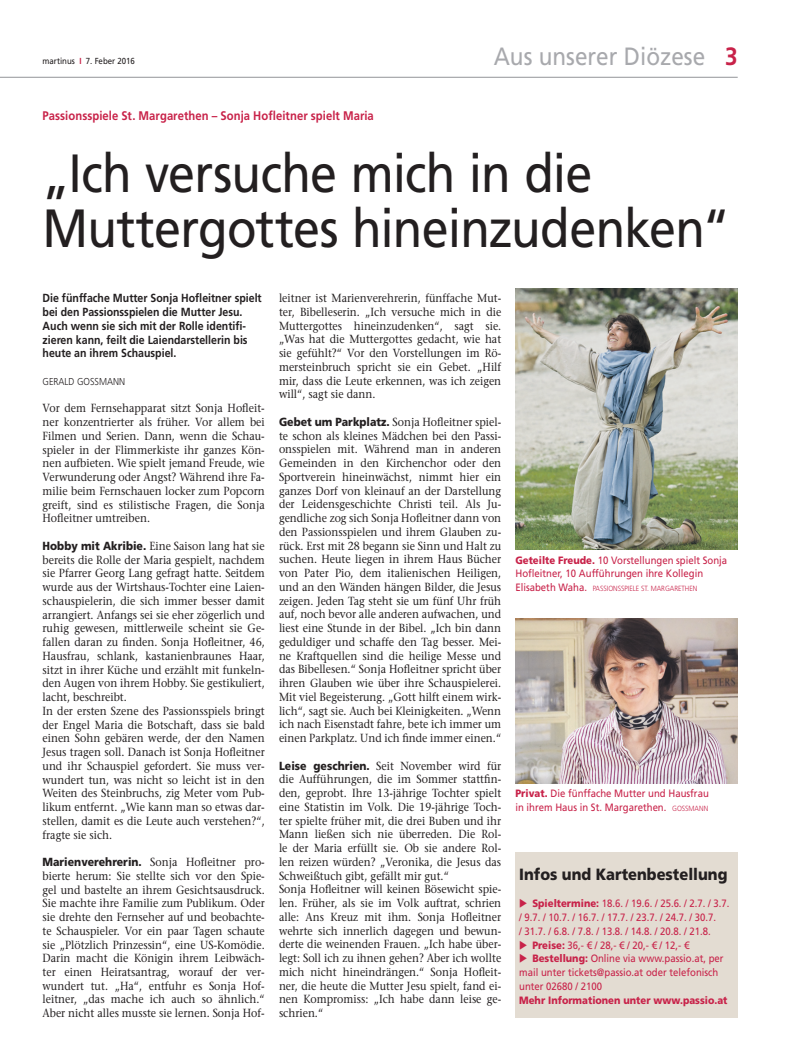
<style>
.page{position:relative;width:798px;height:1063px;background:#fff}
.page>*{position:absolute;margin:0;border:0;box-sizing:border-box;transform-origin:0 0}
.t1{font:53.75px/55px "Frutiger LT Std";letter-spacing:-.015em;color:#231f20;scale:.9 1}
.t2{font:25px "Frutiger LT Std";color:#a8a9ad;scale:.9 1}
.t3{font:900 16.25px "Frutiger LT Std";color:#231f20;scale:.9 1}
.t4{font:700 12.5px "Frutiger LT Std";letter-spacing:.005em;color:#c82249;scale:.9 1}
.t5{font:500 11.75px/13.8px "Stone Serif Std";color:#231f20;text-align:justify;scale:.9 1}
.t6{font:700 11.75px/13.8px "Frutiger LT Std";color:#231f20;scale:.9 1}
.t7{font:10.62px/13.8px "Frutiger LT Std";color:#c82249;scale:.9 1}
.t8{font:900 10.62px "Frutiger LT Std";color:#c82249;scale:.9 1}
.t9{font:300 10px "Frutiger LT Std";color:#231f20;scale:.9 1}
.t10{font:8.75px "Frutiger LT Std";color:#231f20;scale:.9 1}
.t11{font:300 7.5px "Frutiger LT Std";color:#c82249;scale:.9 1}
.s1{font-weight:700;color:#c82249}
.s2{font-family:"Frutiger LT Std";font-weight:900}
.s3{font-weight:900}
.s4{font-weight:400;font-size:10.62px}
.s5{font-weight:300;font-size:7.5px}
</style>
<div class="page">
<hr style="left:0;top:77px;width:737px;height:1px;background:#a8a9ad">
<img style="left:515px;top:289px;width:222px;height:261px">
<img style="left:515px;top:619px;width:222px;height:165px">
<div style="left:515px;top:852px;width:222px;height:165px;background:#e3dcd2"></div>
<p class="t10" style="left:43px;top:56px;width:104px">martinus <span class="s1">I</span> 7. Feber 2016</p>
<h2 class="t2" style="left:493px;top:41px;width:272px">Aus unserer Diözese <span class="s1">3</span></h2>
<p class="t4" style="left:43px;top:108px;width:369px">Passionsspiele St. Margarethen – Sonja Hofleitner spielt Maria</p>
<h1 class="t1" style="left:43px;top:146px;width:764px">„Ich versuche mich in die<br>Muttergottes hineinzudenken“</h1>
<p class="t6" style="left:43px;top:291px;width:245px">Die fünffache Mutter Sonja Hofleitner spielt bei den Passionsspielen die Mutter Jesu.<br>Auch wenn sie sich mit der Rolle identifi&shy;zieren kann, feilt die Laiendarstellerin bis heute an ihrem Schauspiel.</p>
<p class="t9" style="left:43px;top:376px;width:93px">GERALD GOSSMANN</p>
<p class="t5" style="left:43px;top:401px;width:248px">Vor dem Fernsehapparat sitzt Sonja Hofleit&shy;ner konzentrierter als früher. Vor allem bei Filmen und Serien. Dann, wenn die Schau&shy;spieler in der Flimmerkiste ihr ganzes Kön&shy;nen aufbieten. Wie spielt jemand Freude, wie Verwunderung oder Angst? Während ihre Fa&shy;milie beim Fernschauen locker zum Popcorn greift, sind es stilistische Fragen, die Sonja Hofleitner umtreiben.</p>
<p class="t5" style="left:43px;top:539px;width:248px;text-align:left"><span class="s2">Hobby mit Akribie.</span> Eine Saison lang hat sie bereits die Rolle der Maria gespielt, nachdem sie Pfarrer Georg Lang gefragt hatte. Seitdem wurde aus der Wirtshaus-Tochter eine Laien&shy;schauspielerin, die sich immer besser damit arrangiert. Anfangs sei sie eher zögerlich und ruhig gewesen, mittlerweile scheint sie Ge&shy;fallen daran zu finden. Sonja Hofleitner, 46, Hausfrau, schlank, kastanienbraunes Haar, sitzt in ihrer Küche und erzählt mit funkeln&shy;den Augen von ihrem Hobby. Sie gestikuliert, lacht, beschreibt.<br>In der ersten Szene des Passionsspiels bringt der Engel Maria die Botschaft, dass sie bald einen Sohn gebären werde, der den Namen Jesus tragen soll. Danach ist Sonja Hofleitner und ihr Schauspiel gefordert. Sie muss ver&shy;wundert tun, was nicht so leicht ist in den Weiten des Steinbruchs, zig Meter vom Pub&shy;likum entfernt. „Wie kann man so etwas dar&shy;stellen, damit es die Leute auch verstehen?“, fragte sie sich.</p>
<p class="t5" style="left:43px;top:855px;width:248px"><span class="s2">Marienverehrerin.</span> Sonja Hofleitner pro&shy;bierte herum: Sie stellte sich vor den Spie&shy;gel und bastelte an ihrem Gesichtsausdruck.<br>Sie machte ihre Familie zum Publikum. Oder sie drehte den Fernseher auf und beobachte&shy;te Schauspieler. Vor ein paar Tagen schaute sie „Plötzlich Prinzessin“, eine US-Komödie.<br>Darin macht die Königin ihrem Leibwäch&shy;ter einen Heiratsantrag, worauf der ver&shy;wundert tut. „Ha“, entfuhr es Sonja Hof&shy;leitner, „das mache ich auch so ähnlich.“ Aber nicht alles musste sie lernen. Sonja Hof-</p>
<p class="t5" style="left:279px;top:291px;width:248px">leitner ist Marienverehrerin, fünffache Mut&shy;ter, Bibelleserin. „Ich versuche mich in die Muttergottes hineinzudenken“, sagt sie. „Was hat die Muttergottes gedacht, wie hat sie gefühlt?“ Vor den Vorstellungen im Rö&shy;mersteinbruch spricht sie ein Gebet. „Hilf mir, dass die Leute erkennen, was ich zeigen will“, sagt sie dann.</p>
<p class="t5" style="left:279px;top:415px;width:248px"><span class="s2">Gebet um Parkplatz.</span> Sonja Hofleitner spiel&shy;te schon als kleines Mädchen bei den Passi&shy;onsspielen mit. Während man in anderen Gemeinden in den Kirchenchor oder den Sportverein hineinwächst, nimmt hier ein ganzes Dorf von kleinauf an der Darstellung der Leidensgeschichte Christi teil. Als Ju&shy;gendliche zog sich Sonja Hofleitner dann von den Passionsspielen und ihrem Glauben zu&shy;rück. Erst mit 28 begann sie Sinn und Halt zu suchen. Heute liegen in ihrem Haus Bücher von Pater Pio, dem italienischen Heiligen, und an den Wänden hängen Bilder, die Jesus zeigen. Jeden Tag steht sie um fünf Uhr früh auf, noch bevor alle anderen aufwachen, und liest eine Stunde in der Bibel. „Ich bin dann geduldiger und schaffe den Tag besser. Mei&shy;ne Kraftquellen sind die heilige Messe und das Bibellesen.“ Sonja Hofleitner spricht über ihren Glauben wie über ihre Schauspielerei.<br>Mit viel Begeisterung. „Gott hilft einem wirk&shy;lich“, sagt sie. Auch bei Kleinigkeiten. „Wenn ich nach Eisenstadt fahre, bete ich immer um einen Parkplatz. Und ich finde immer einen.“</p>
<p class="t5" style="left:279px;top:759px;width:248px;text-align:left"><span class="s2">Leise geschrien.</span> Seit November wird für die Aufführungen, die im Sommer stattfin&shy;den, geprobt. Ihre 13-jährige Tochter spielt eine Statistin im Volk. Die 19-jährige Toch&shy;ter spielte früher mit, die drei Buben und ihr Mann ließen sich nie überreden. Die Rol&shy;le der Maria erfüllt sie. Ob sie andere Rol&shy;len reizen würden? „Veronika, die Jesus das Schweißtuch gibt, gefällt mir gut.“<br>Sonja Hofleitner will keinen Bösewicht spie&shy;len. Früher, als sie im Volk auftrat, schrien alle: Ans Kreuz mit ihm. Sonja Hofleitner wehrte sich innerlich dagegen und bewun&shy;derte die weinenden Frauen. „Ich habe über&shy;legt: Soll ich zu ihnen gehen? Aber ich wollte mich nicht hineindrängen.“ Sonja Hofleit&shy;ner, die heute die Mutter Jesu spielt, fand ei&shy;nen Kompromiss: „Ich habe dann leise ge&shy;schrien.“</p>
<p class="t7" style="left:515px;top:553px;width:237px"><span class="s3">Geteilte Freude.</span> 10 Vorstellungen spielt Sonja<br>Hofleitner, 10 Aufführungen ihre Kollegin</p>
<p class="t11" style="left:515px;top:584px;width:203px"><span class="s4">Elisabeth Waha.</span> PASSIONSSPIELE ST. MARGARETHEN</p>
<p class="t7" style="left:515px;top:787px;width:216px"><span class="s3">Privat.</span> Die fünffache Mutter und Hausfrau in ihrem Haus in St. Margarethen. <span class="s5">GOSSMANN</span></p>
<h3 class="t3" style="left:519px;top:864px;width:233px">Infos und Kartenbestellung</h3>
<p class="t7" style="left:532px;top:897px;width:220px"><span class="s3">Spieltermine:</span> 18.6. / 19.6. / 25.6. / 2.7. / 3.7.</p>
<p class="t7" style="left:519px;top:911px;width:220px">/ 9.7. / 10.7. / 16.7. / 17.7. / 23.7. / 24.7. / 30.7.</p>
<p class="t7" style="left:519px;top:924px;width:214px">/ 31.7. / 6.8. / 7.8. / 13.8. / 14.8. / 20.8. / 21.8.</p>
<p class="t7" style="left:532px;top:938px;width:176px"><span class="s3">Preise:</span> 36,- € / 28,- € / 20,- € / 12,- €</p>
<p class="t7" style="left:532px;top:952px;width:214px"><span class="s3">Bestellung:</span> Online via www.passio.at, per</p>
<p class="t7" style="left:519px;top:966px;width:223px">mail unter tickets@passio.at oder telefonisch</p>
<p class="t7" style="left:519px;top:979px;width:94px">unter 02680 / 2100</p>
<p class="t8" style="left:519px;top:993px;width:233px">Mehr Informationen unter www.passio.at</p>
</div>
